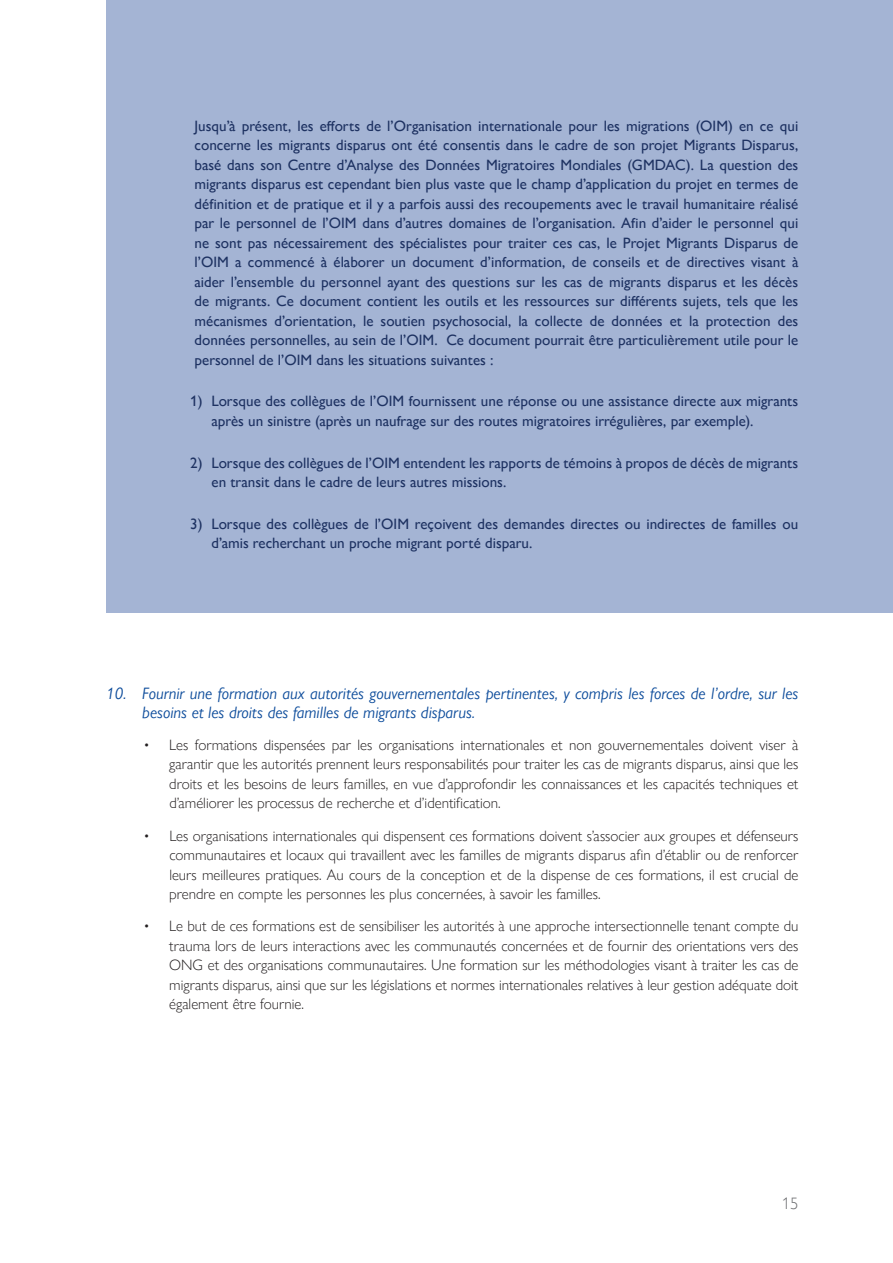
<style>
.page{position:relative;width:893px;height:1263px;background:#fff}
.page>*{position:absolute;margin:0;border:0;box-sizing:border-box;transform-origin:0 0}
.t1{font:italic 16.5px/18.1px "Gill Sans Nova";color:#0d4c9b}
.t2{font:300 16.5px "Gill Sans Nova";color:#6c6d70}
.t3{font:500 15px/19.5px "Gill Sans Nova";color:#1e3262}
.t4{font:300 15px/19.5px "Gill Sans Nova";color:#231f20;text-align:justify}
</style>
<div class="page">
<div style="left:106px;top:0;width:787px;height:613px;background:#a4b4d4"></div>
<p class="t3" style="left:195px;top:116px;width:605px;text-align:justify">Jusqu’à présent, les efforts de l’Organisation internationale pour les migrations (OIM) en ce qui concerne les migrants disparus ont été consentis dans le cadre de son projet Migrants Disparus, basé dans son Centre d’Analyse des Données Migratoires Mondiales (GMDAC). La question des migrants disparus est cependant bien plus vaste que le champ d’application du projet en termes de définition et de pratique et il y a parfois aussi des recoupements avec le travail humanitaire réalisé par le personnel de l’OIM dans d’autres domaines de l’organisation. Afin d’aider le personnel qui ne sont pas nécessairement des spécialistes pour traiter ces cas, le Projet Migrants Disparus de l’OIM a commencé à élaborer un document d’information, de conseils et de directives visant à aider l’ensemble du personnel ayant des questions sur les cas de migrants disparus et les décès de migrants. Ce document contient les outils et les ressources sur différents sujets, tels que les mécanismes d’orientation, le soutien psychosocial, la collecte de données et la protection des données personnelles, au sein de l’OIM. Ce document pourrait être particulièrement utile pour le personnel de l’OIM dans les situations suivantes :</p>
<p class="t3" style="left:212px;top:391px;width:588px;text-indent:-21px">1) Lorsque des collègues de l’OIM fournissent une réponse ou une assistance directe aux migrants après un sinistre (après un naufrage sur des routes migratoires irrégulières, par exemple).</p>
<p class="t3" style="left:212px;top:453px;width:588px;text-indent:-21px">2) Lorsque des collègues de l’OIM entendent les rapports de témoins à propos de décès de migrants en transit dans le cadre de leurs autres missions.</p>
<p class="t3" style="left:212px;top:514px;width:588px;text-indent:-21px">3) Lorsque des collègues de l’OIM reçoivent des demandes directes ou indirectes de familles ou d’amis recherchant un proche migrant porté disparu.</p>
<p class="t1" style="left:142px;top:684px;width:658px;text-indent:-36px">10. Fournir une formation aux autorités gouvernementales pertinentes, y compris les forces de l’ordre, sur les besoins et les droits des familles de migrants disparus.</p>
<p class="t4" style="left:169px;top:735px;width:631px;text-indent:-25px">• Les formations dispensées par les organisations internationales et non gouvernementales doivent viser à garantir que les autorités prennent leurs responsabilités pour traiter les cas de migrants disparus, ainsi que les droits et les besoins de leurs familles, en vue d’approfondir les connaissances et les capacités techniques et d’améliorer les processus de recherche et d’identification.</p>
<p class="t4" style="left:169px;top:825px;width:631px;text-indent:-25px">• Les organisations internationales qui dispensent ces formations doivent s’associer aux groupes et défenseurs communautaires et locaux qui travaillent avec les familles de migrants disparus afin d’établir ou de renforcer leurs meilleures pratiques. Au cours de la conception et de la dispense de ces formations, il est crucial de prendre en compte les personnes les plus concernées, à savoir les familles.</p>
<p class="t4" style="left:169px;top:916px;width:631px;text-indent:-25px">• Le but de ces formations est de sensibiliser les autorités à une approche intersectionnelle tenant compte du trauma lors de leurs interactions avec les communautés concernées et de fournir des orientations vers des ONG et des organisations communautaires. Une formation sur les méthodologies visant à traiter les cas de migrants disparus, ainsi que sur les législations et normes internationales relatives à leur gestion adéquate doit également être fournie.</p>
<p class="t2" style="left:782px;top:1193px;width:18px">15</p>
</div>
